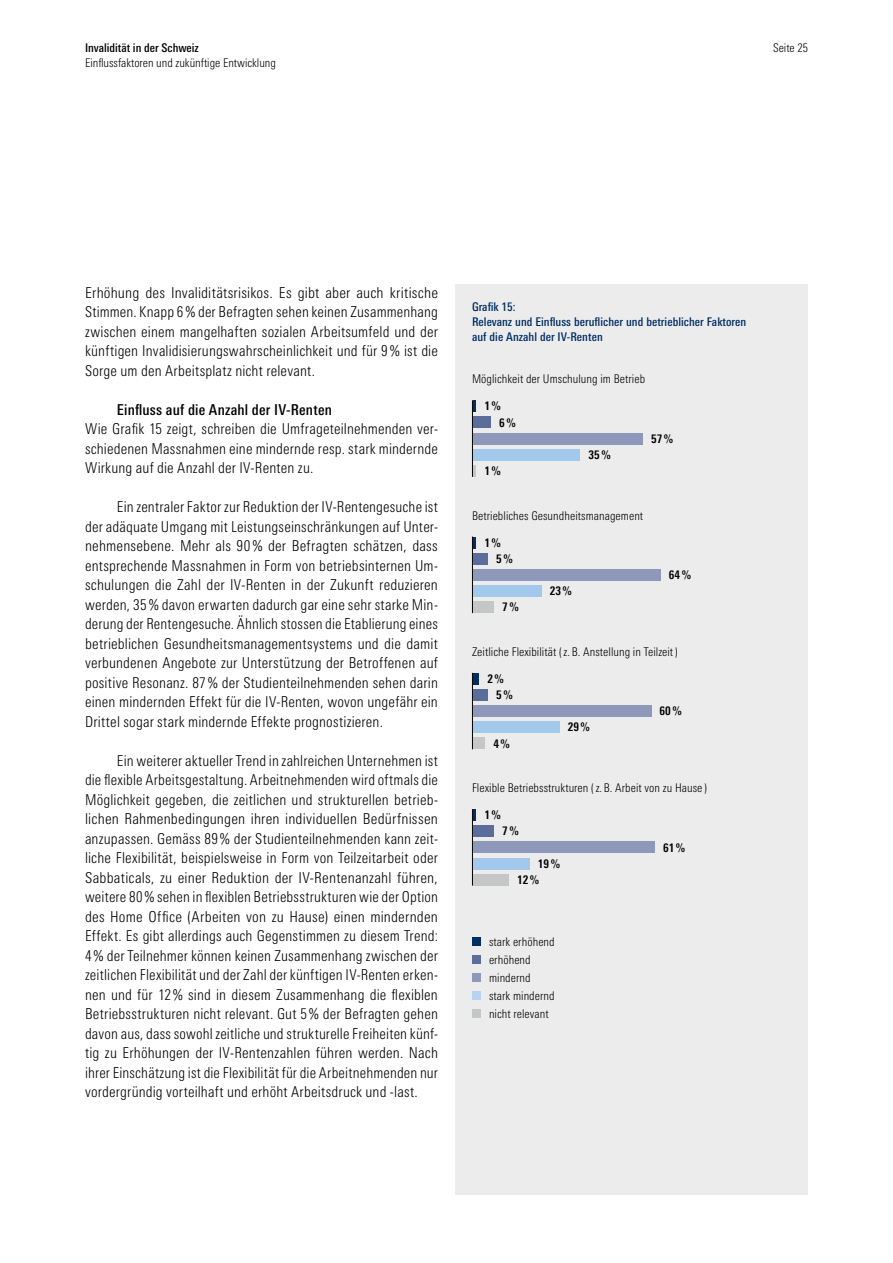
<style>
.page{position:relative;width:893px;height:1263px;background:#fff}
.page>*{position:absolute;margin:0;border:0;box-sizing:border-box;transform-origin:0 0}
.t1{font:300 condensed 15px/19.5px "Linotype Univers";letter-spacing:.01em;color:#000;text-align:justify}
.t2{font:500 condensed 15px "Linotype Univers";letter-spacing:.01em;color:#000}
.t3{font:300 condensed 12px/18px "Linotype Univers";letter-spacing:.005em;color:#000}
.t4{font:500 condensed 12px/15px "Linotype Univers";letter-spacing:.005em;color:#002d62}
.t5{font:700 condensed 12px "Linotype Univers";color:#000}
.t6{font:500 condensed 12px "Linotype Univers";color:#000}
</style>
<div class="page">
<div style="left:455px;top:285px;width:353px;height:910px;background:#ececec"></div>
<div style="left:472px;top:937px;width:9px;height:9px;background:#002d62"></div>
<div style="left:472px;top:955px;width:9px;height:9px;background:#5b6d9a"></div>
<div style="left:472px;top:973px;width:9px;height:9px;background:#8d98bb"></div>
<div style="left:472px;top:991px;width:9px;height:9px;background:#b7d3f0"></div>
<div style="left:472px;top:1009px;width:9px;height:9px;background:#c5c6c6"></div>
<svg style="left:473px;top:400px;width:3px;height:12px"></svg>
<div style="left:473px;top:673px;width:6px;height:12px;background:#002d62"></div>
<svg style="left:473px;top:537px;width:3px;height:11px"></svg>
<svg style="left:473px;top:809px;width:3px;height:12px"></svg>
<div style="left:473px;top:416px;width:18px;height:12px;background:#5b6d9a"></div>
<div style="left:473px;top:689px;width:15px;height:12px;background:#5b6d9a"></div>
<div style="left:473px;top:553px;width:15px;height:12px;background:#5b6d9a"></div>
<div style="left:473px;top:825px;width:21px;height:12px;background:#5b6d9a"></div>
<div style="left:473px;top:449px;width:107px;height:12px;background:#a2c9ec"></div>
<div style="left:473px;top:721px;width:86px;height:12px;background:#a2c9ec"></div>
<div style="left:473px;top:585px;width:68px;height:12px;background:#a2c9ec"></div>
<div style="left:473px;top:857px;width:56px;height:12px;background:#a2c9ec"></div>
<svg style="left:473px;top:465px;width:3px;height:12px"></svg>
<div style="left:473px;top:737px;width:12px;height:12px;background:#c5c6c6"></div>
<div style="left:473px;top:601px;width:21px;height:12px;background:#c5c6c6"></div>
<div style="left:473px;top:874px;width:36px;height:12px;background:#c5c6c6"></div>
<div style="left:473px;top:433px;width:170px;height:11px;background:#8d98bb"></div>
<div style="left:473px;top:705px;width:178px;height:12px;background:#8d98bb"></div>
<div style="left:473px;top:569px;width:187px;height:12px;background:#8d98bb"></div>
<div style="left:473px;top:841px;width:181px;height:12px;background:#8d98bb"></div>
<hr style="left:472px;top:400px;width:1px;height:77px;background:#000">
<hr style="left:472px;top:673px;width:1px;height:76px;background:#000">
<hr style="left:472px;top:536px;width:1px;height:77px;background:#000">
<hr style="left:472px;top:809px;width:1px;height:77px;background:#000">
<p class="t6" style="left:85px;top:41px;width:115px">Invalidität in der Schweiz</p>
<p class="t3" style="left:773px;top:39px;width:36px">Seite 25</p>
<p class="t3" style="left:85px;top:54px;width:192px">Einflussfaktoren und zukünftige Entwicklung</p>
<p class="t1" style="left:85px;top:283px;width:354px">Erhöhung des Invaliditätsrisikos. Es gibt aber auch kritische Stimmen. Knapp 6% der Befragten sehen keinen Zusammenhang zwischen einem mangelhaften sozialen Arbeitsumfeld und der künftigen Invalidisierungswahrscheinlichkeit und für 9% ist die Sorge um den Arbeitsplatz nicht relevant.</p>
<p class="t2" style="left:117px;top:401px;width:216px">Einfluss auf die Anzahl der IV-Renten</p>
<p class="t1" style="left:85px;top:419px;width:354px">Wie Grafik 15 zeigt, schreiben die Umfrageteilnehmenden ver&shy;schiedenen Massnahmen eine mindernde resp. stark mindernde Wirkung auf die Anzahl der IV-Renten zu.</p>
<p class="t1" style="left:85px;top:497px;width:354px;text-indent:32px">Ein zentraler Faktor zur Reduktion der IV-Rentengesuche ist der adäquate Umgang mit Leistungseinschränkungen auf Unter&shy;nehmensebene. Mehr als 90% der Befragten schätzen, dass entsprechende Massnahmen in Form von betriebsinternen Um&shy;schulungen die Zahl der IV-Renten in der Zukunft reduzieren werden, 35% davon erwarten dadurch gar eine sehr starke Min&shy;derung der Rentengesuche. Ähnlich stossen die Etablierung eines betrieblichen Gesundheitsmanagementsystems und die damit verbundenen Angebote zur Unterstützung der Betroffenen auf positive Resonanz. 87% der Studienteilnehmenden sehen darin einen mindernden Effekt für die IV-Renten, wovon ungefähr ein Drittel sogar stark mindernde Effekte prognostizieren.</p>
<p class="t1" style="left:85px;top:751px;width:354px;text-indent:32px">Ein weiterer aktueller Trend in zahlreichen Unternehmen ist die flexible Arbeitsgestaltung. Arbeitnehmenden wird oftmals die Möglichkeit gegeben, die zeitlichen und strukturellen betrieb&shy;lichen Rahmenbedingungen ihren individuellen Bedürfnissen anzupassen. Gemäss 89% der Studienteilnehmenden kann zeit&shy;liche Flexibilität, beispielsweise in Form von Teilzeitarbeit oder Sabbaticals, zu einer Reduktion der IV-Rentenanzahl führen, weitere 80% sehen in flexiblen Betriebsstrukturen wie der Option des Home Office (Arbeiten von zu Hause) einen mindernden Effekt. Es gibt allerdings auch Gegenstimmen zu diesem Trend:<br>4% der Teilnehmer können keinen Zusammenhang zwischen der zeitlichen Flexibilität und der Zahl der künftigen IV-Renten erken&shy;nen und für 12% sind in diesem Zusammenhang die flexiblen Betriebsstrukturen nicht relevant. Gut 5% der Befragten gehen davon aus, dass sowohl zeitliche und strukturelle Freiheiten künf&shy;tig zu Erhöhungen der IV-Rentenzahlen führen werden. Nach ihrer Einschätzung ist die Flexibilität für die Arbeitnehmenden nur vordergründig vorteilhaft und erhöht Arbeitsdruck und -last.</p>
<p class="t4" style="left:472px;top:299px;width:276px">Grafik 15:<br>Relevanz und Einfluss beruflicher und betrieblicher Faktoren auf die Anzahl der IV-Renten</p>
<p class="t3" style="left:472px;top:370px;width:175px">Möglichkeit der Umschulung im Betrieb</p>
<p class="t5" style="left:484px;top:399px;width:18px">1%</p>
<p class="t5" style="left:499px;top:415px;width:18px">6%</p>
<p class="t5" style="left:484px;top:464px;width:18px">1%</p>
<p class="t5" style="left:589px;top:448px;width:24px">35%</p>
<p class="t5" style="left:651px;top:431px;width:24px">57%</p>
<p class="t3" style="left:472px;top:506px;width:173px">Betriebliches Gesundheitsmanagement</p>
<p class="t5" style="left:484px;top:535px;width:18px">1%</p>
<p class="t5" style="left:496px;top:551px;width:18px">5%</p>
<p class="t5" style="left:502px;top:600px;width:18px">7%</p>
<p class="t5" style="left:550px;top:584px;width:24px">23%</p>
<p class="t5" style="left:669px;top:568px;width:24px">64%</p>
<p class="t3" style="left:472px;top:642px;width:207px">Zeitliche Flexibilität (z. B. Anstellung in Teilzeit)</p>
<p class="t5" style="left:487px;top:672px;width:18px">2%</p>
<p class="t5" style="left:496px;top:688px;width:18px">5%</p>
<p class="t5" style="left:493px;top:736px;width:18px">4%</p>
<p class="t5" style="left:568px;top:720px;width:24px">29%</p>
<p class="t5" style="left:660px;top:704px;width:24px">60%</p>
<p class="t3" style="left:472px;top:779px;width:236px">Flexible Betriebsstrukturen (z. B. Arbeit von zu Hause )</p>
<p class="t5" style="left:484px;top:808px;width:18px">1%</p>
<p class="t5" style="left:502px;top:824px;width:18px">7%</p>
<p class="t5" style="left:538px;top:856px;width:24px">19%</p>
<p class="t5" style="left:517px;top:872px;width:24px">12%</p>
<p class="t3" style="left:489px;top:933px;width:67px">stark erhöhend erhöhend mindernd stark mindernd nicht relevant</p>
<p class="t5" style="left:663px;top:840px;width:24px">61%</p>
</div>
